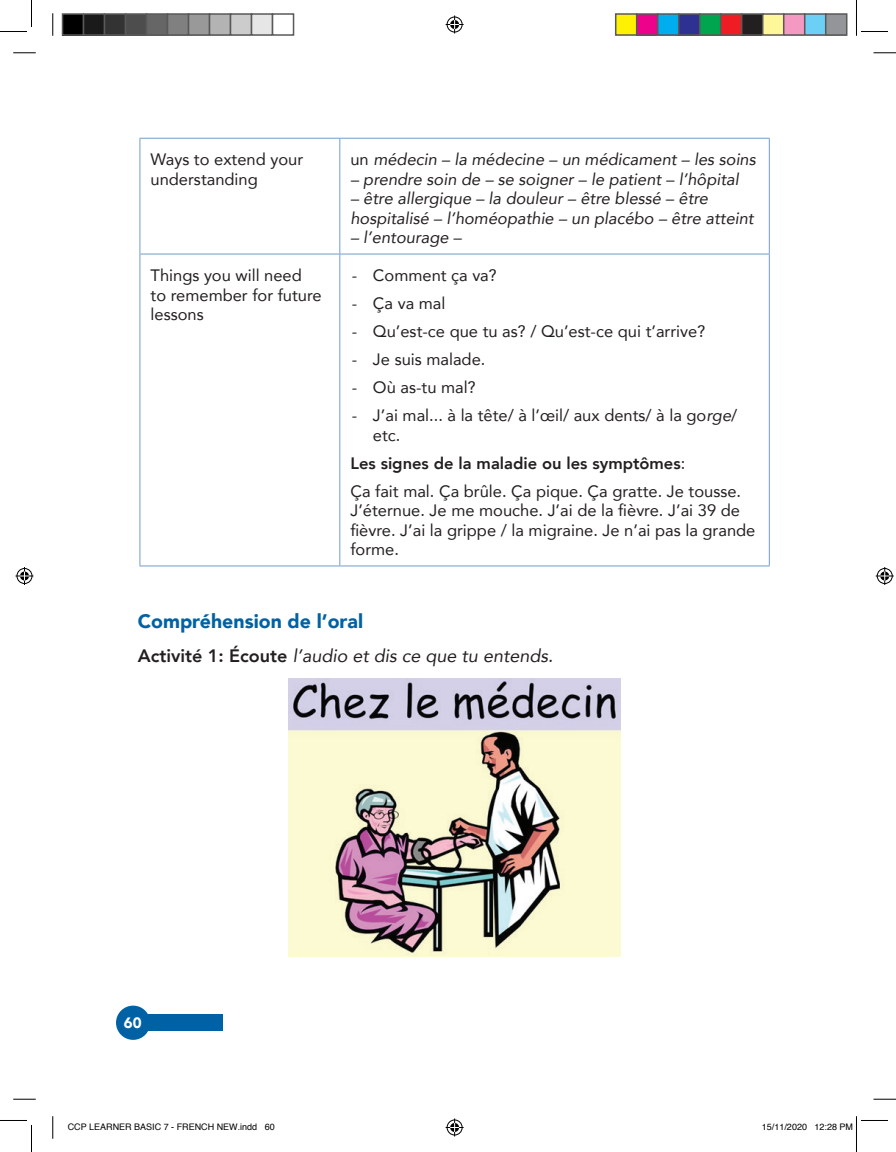
<style>
.page{position:relative;width:896px;height:1152px;background:#fff}
.page>*{position:absolute;margin:0;border:0;box-sizing:border-box;transform-origin:0 0}
.t1{font:900 19.5px "Avenir";color:#0062a5}
.t2{font:italic 18px "Avenir";color:#231f20}
.t3{font:16.5px/19.5px "Avenir";color:#231f20}
.t4{font:italic 16.5px/19.5px "Avenir";color:#231f20}
.t5{font:900 15px "Avenir";color:#fff}
.t6{font:9px "Helvetica";color:#000}
.s1{font-style:normal}
.s2{font-style:italic}
.s3{font-weight:800}
.s4{font-weight:800;font-style:normal}
</style>
<div class="page">
<div style="left:120px;top:1014px;width:103px;height:17px;background:#0062a5"></div>
<div style="left:116px;top:1005px;width:34px;height:34px;background:#0062a5;border-radius:50%"></div>
<hr style="left:140px;top:138px;width:200px;height:1px;background:#759ccb">
<hr style="left:140px;top:139px;width:1px;height:115px;background:#759ccb">
<hr style="left:340px;top:138px;width:430px;height:1px;background:#759ccb">
<hr style="left:339px;top:139px;width:1px;height:115px;background:#759ccb">
<hr style="left:769px;top:139px;width:1px;height:115px;background:#759ccb">
<hr style="left:140px;top:254px;width:200px;height:1px;background:#759ccb">
<hr style="left:140px;top:254px;width:1px;height:311px;background:#759ccb">
<hr style="left:340px;top:254px;width:430px;height:1px;background:#759ccb">
<hr style="left:339px;top:254px;width:1px;height:311px;background:#759ccb">
<hr style="left:769px;top:254px;width:1px;height:311px;background:#759ccb">
<hr style="left:140px;top:565px;width:200px;height:1px;background:#759ccb">
<hr style="left:340px;top:565px;width:430px;height:1px;background:#759ccb">
<img style="left:288px;top:678px;width:333px;height:278px">
<svg style="left:13px;top:53px;width:23px;height:1px"></svg>
<svg style="left:873px;top:53px;width:23px;height:1px"></svg>
<svg style="left:13px;top:1098px;width:23px;height:1px"></svg>
<svg style="left:873px;top:1098px;width:23px;height:1px"></svg>
<svg style="left:53px;top:13px;width:1px;height:23px"></svg>
<svg style="left:53px;top:1116px;width:1px;height:22px"></svg>
<svg style="left:0;top:0;width:32px;height:32px"></svg>
<svg style="left:0;top:1120px;width:32px;height:32px"></svg>
<svg style="left:856px;top:0;width:32px;height:36px"></svg>
<svg style="left:446px;top:16px;width:18px;height:18px"></svg>
<svg style="left:446px;top:1118px;width:18px;height:18px"></svg>
<svg style="left:16px;top:567px;width:18px;height:18px"></svg>
<svg style="left:876px;top:567px;width:18px;height:18px"></svg>
<div style="left:63px;top:14px;width:21px;height:21px;background:#000"></div>
<div style="left:62px;top:13px;width:22px;height:23px;border:2px solid #595959"></div>
<div style="left:84px;top:14px;width:21px;height:21px;background:#1a1a1a"></div>
<div style="left:83px;top:13px;width:22px;height:23px;border:2px solid #595959"></div>
<div style="left:105px;top:14px;width:21px;height:21px;background:#333"></div>
<div style="left:104px;top:13px;width:22px;height:23px;border:2px solid #595959"></div>
<div style="left:126px;top:14px;width:21px;height:21px;background:#4d4d4d"></div>
<div style="left:125px;top:13px;width:22px;height:23px;border:2px solid #595959"></div>
<div style="left:147px;top:14px;width:21px;height:21px;background:#666"></div>
<div style="left:146px;top:13px;width:22px;height:23px;border:2px solid #595959"></div>
<div style="left:168px;top:14px;width:21px;height:21px;background:#808080"></div>
<div style="left:167px;top:13px;width:22px;height:23px;border:2px solid #595959"></div>
<div style="left:189px;top:14px;width:21px;height:21px;background:#999"></div>
<div style="left:188px;top:13px;width:22px;height:23px;border:2px solid #595959"></div>
<div style="left:210px;top:14px;width:21px;height:21px;background:#b3b3b3"></div>
<div style="left:209px;top:13px;width:22px;height:23px;border:2px solid #595959"></div>
<div style="left:231px;top:14px;width:21px;height:21px;background:#ccc"></div>
<div style="left:230px;top:13px;width:22px;height:23px;border:2px solid #595959"></div>
<div style="left:252px;top:14px;width:21px;height:21px;background:#e6e6e6"></div>
<div style="left:251px;top:13px;width:22px;height:23px;border:2px solid #595959"></div>
<div style="left:272px;top:13px;width:22px;height:23px;border:2px solid #595959"></div>
<div style="left:616px;top:14px;width:21px;height:21px;background:#fff101"></div>
<div style="left:615px;top:13px;width:22px;height:23px;border:2px solid #595959"></div>
<div style="left:637px;top:14px;width:21px;height:21px;background:#ed028c"></div>
<div style="left:636px;top:13px;width:22px;height:23px;border:2px solid #595959"></div>
<div style="left:658px;top:14px;width:21px;height:21px;background:#00aeef"></div>
<div style="left:657px;top:13px;width:22px;height:23px;border:2px solid #595959"></div>
<div style="left:679px;top:14px;width:21px;height:21px;background:#2e3092"></div>
<div style="left:678px;top:13px;width:22px;height:23px;border:2px solid #595959"></div>
<div style="left:700px;top:14px;width:21px;height:21px;background:#00a54f"></div>
<div style="left:699px;top:13px;width:22px;height:23px;border:2px solid #595959"></div>
<div style="left:721px;top:14px;width:21px;height:21px;background:#ee1d23"></div>
<div style="left:720px;top:13px;width:22px;height:23px;border:2px solid #595959"></div>
<div style="left:742px;top:14px;width:21px;height:21px;background:#231f20"></div>
<div style="left:741px;top:13px;width:22px;height:23px;border:2px solid #595959"></div>
<div style="left:763px;top:14px;width:21px;height:21px;background:#fff79a"></div>
<div style="left:762px;top:13px;width:22px;height:23px;border:2px solid #595959"></div>
<div style="left:784px;top:14px;width:21px;height:21px;background:#f499c2"></div>
<div style="left:783px;top:13px;width:22px;height:23px;border:2px solid #595959"></div>
<div style="left:805px;top:14px;width:21px;height:21px;background:#6bcff6"></div>
<div style="left:804px;top:13px;width:22px;height:23px;border:2px solid #595959"></div>
<div style="left:826px;top:14px;width:21px;height:21px;background:#939598"></div>
<div style="left:825px;top:13px;width:22px;height:23px;border:2px solid #595959"></div>
<svg style="left:856px;top:1116px;width:32px;height:36px"></svg>
<p class="t3" style="left:151px;top:149px;width:154px">Ways to extend your understanding</p>
<p class="t4" style="left:350px;top:150px;width:407px"><span class="s1">un</span> médecin – la médecine – un médicament – les soins</p>
<p class="t4" style="left:350px;top:169px;width:390px">– prendre soin de – se soigner – le patient – l’hôpital</p>
<p class="t4" style="left:350px;top:189px;width:405px">– être allergique – la douleur – être blessé – être hospitalisé – l’homéopathie – un placébo – être atteint</p>
<p class="t4" style="left:350px;top:228px;width:112px">– l’entourage –</p>
<p class="t3" style="left:151px;top:265px;width:173px">Things you will need<br>to remember for future lessons</p>
<p class="t3" style="left:352px;top:265px;width:147px">- Comment ça va?</p>
<p class="t3" style="left:352px;top:293px;width:95px">- Ça va mal</p>
<p class="t3" style="left:352px;top:321px;width:355px">- Qu’est-ce que tu as? / Qu’est-ce qui t’arrive?</p>
<p class="t3" style="left:352px;top:349px;width:135px">- Je suis malade.</p>
<p class="t3" style="left:352px;top:377px;width:125px">- Où as-tu mal?</p>
<p class="t3" style="left:373px;top:405px;width:366px;text-indent:-21px">- J’ai mal... à la tête/ à l’œil/ aux dents/ à la go<span class="s2">rge</span>/ etc.</p>
<p class="t3" style="left:350px;top:448px;width:392px;line-height:28px"><span class="s3">Les signes de la maladie ou les symptômes</span>:<br>Ça fait mal. Ça brûle. Ça pique. Ça gratte. Je tousse.</p>
<p class="t3" style="left:350px;top:500px;width:406px">J’éternue. Je me mouche. J’ai de la fièvre. J’ai 39 de fièvre. J’ai la grippe / la migraine. Je n’ai pas la grande forme.</p>
<p class="t1" style="left:138px;top:604px;width:227px">Compréhension de l’oral</p>
<p class="t2" style="left:138px;top:645px;width:417px"><span class="s4">Activité 1: Écoute</span> l’audio et dis ce que tu entends.</p>
<p class="t5" style="left:124px;top:1009px;width:19px">60</p>
<p class="t6" style="left:68px;top:1119px;width:209px">CCP LEARNER BASIC 7 - FRENCH NEW.indd 60</p>
<p class="t6" style="left:762px;top:1119px;width:93px">15/11/2020 12:28 PM</p>
</div>
